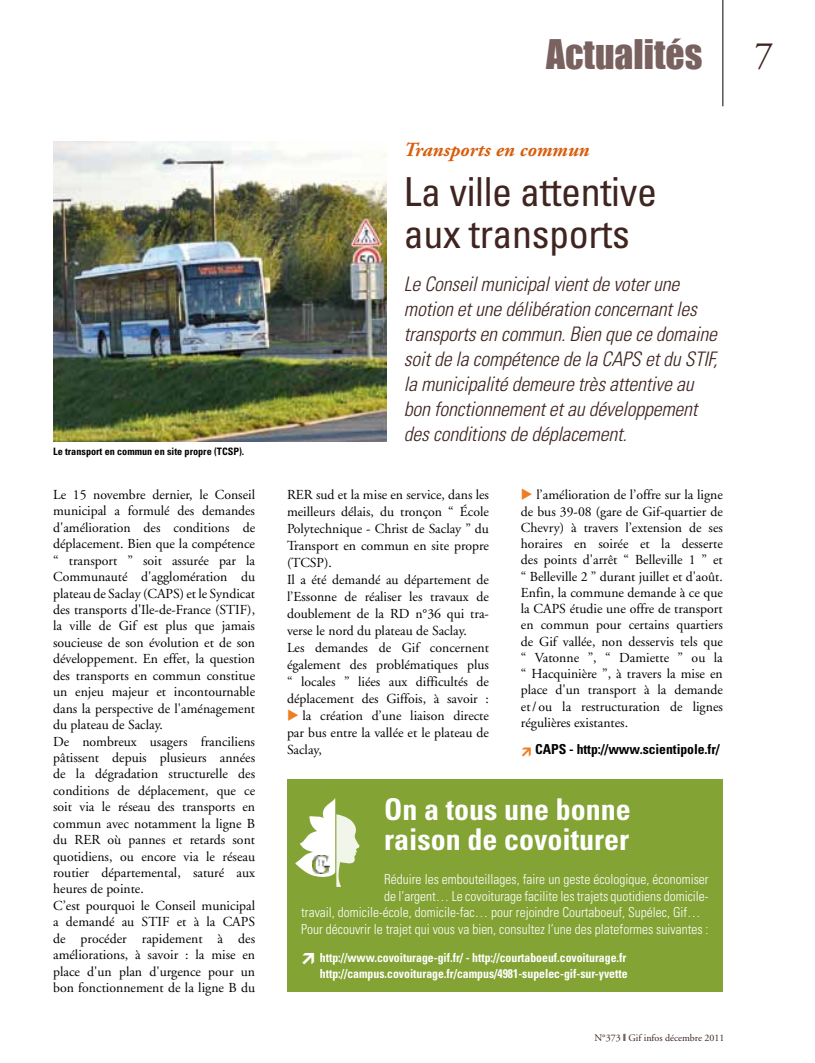
<style>
.page{position:relative;width:815px;height:1063px;background:#fff}
.page>*{position:absolute;margin:0;border:0;box-sizing:border-box;transform-origin:0 0}
.t1{font:condensed 40px/42.5px "Univers LT";letter-spacing:-.01em;color:#3f2420}
.t2{font:37.5px "Impact";color:#79615f}
.t3{font:37.5px "Adobe Garamond LT";color:#3f2420}
.t4{font:700 condensed 30px/30px "Univers LT";color:#fff}
.t5{font:italic 300 condensed 20px/25px "Univers LT";letter-spacing:-.01em;color:#3f2420}
.t6{font:italic 700 20px "Adobe Garamond LT";color:#d85e0e}
.t7{font:13.75px/16.4px "Adobe Garamond LT";color:#000}
.t8{font:300 condensed 13.75px "Univers LT";color:#fff}
.t9{font:700 condensed 13.75px "Univers LT";letter-spacing:-.005em;color:#000}
.t10{font:700 condensed 12.5px/16.2px "Univers LT";color:#fff;scale:.94 1}
.t11{font:700 condensed 10.25px "Univers LT";color:#000}
.t12{font:10px "Adobe Garamond LT";color:#3f2420}
.s1{color:#ee7e22}
.s2{font-family:"Monotype Sorts";color:#79615f}
</style>
<div class="page">
<hr style="left:723px;top:0;width:1px;height:106px;background:#000">
<img style="left:53px;top:142px;width:333px;height:299px">
<div style="left:287px;top:780px;width:436px;height:212px;background:#83a334"></div>
<svg style="left:295px;top:798px;width:64px;height:89px"></svg>
<img style="left:313px;top:856px;width:17px;height:17px">
<h2 class="t2" style="left:546px;top:31px;width:158px">Actualités</h2>
<p class="t11" style="left:53px;top:445px;width:192px">Le transport en commun en site propre (TCSP).</p>
<h3 class="t6" style="left:404px;top:138px;width:187px">Transports en commun</h3>
<h1 class="t1" style="left:404px;top:170px;width:255px">La ville attentive aux transports</h1>
<p class="t5" style="left:404px;top:271px;width:315px">Le Conseil municipal vient de voter une motion et une délibération concernant les transports en commun. Bien que ce domaine soit de la compétence de la CAPS et du STIF, la municipalité demeure très attentive au bon fonctionnement et au développement des conditions de déplacement.</p>
<p class="t7" style="left:521px;top:487px;width:203px;text-align:justify"><span class="s1">◆</span> l’amélioration de l’offre sur la ligne de bus 39-08 (gare de Gif-quartier de Chevry) à travers l’extension de ses horaires en soirée et la desserte des points d'arrêt “ Belleville 1 ” et “ Belleville 2 ” durant juillet et d'août.<br>Enfin, la commune demande à ce que la CAPS étudie une offre de transport en commun pour certains quartiers de Gif vallée, non desservis tels que “ Vatonne ”, “ Damiette ” ou la “ Hacquinière ”, à travers la mise en place d'un transport à la demande et/ ou la restructuration de lignes régulières existantes.</p>
<p class="t9" style="left:535px;top:740px;width:186px">CAPS - http://www.scientipole.fr/</p>
<p class="t7" style="left:53px;top:486px;width:204px">Le 15 novembre dernier, le Conseil municipal a formulé des demandes d'amélioration des conditions de déplacement. Bien que la compétence “ transport ” soit assurée par la Communauté d'agglomération du plateau de Saclay (CAPS) et le Syndicat des transports d'Ile-de-France (STIF), la ville de Gif est plus que jamais soucieuse de son évolution et de son développement. En effet, la question des transports en commun constitue un enjeu majeur et incontournable dans la perspective de l'aménagement du plateau de Saclay.<br>De nombreux usagers franciliens pâtissent depuis plusieurs années de la dégradation structurelle des conditions de déplacement, que ce soit via le réseau des transports en commun avec notamment la ligne B du RER où pannes et retards sont quotidiens, ou encore via le réseau routier départemental, saturé aux heures de pointe.<br>C’est pourquoi le Conseil municipal a demandé au STIF et à la CAPS de procéder rapidement à des améliorations, à savoir : la mise en place d'un plan d'urgence pour un bon fonctionnement de la ligne B du</p>
<p class="t7" style="left:287px;top:486px;width:204px;line-height:17px">RER sud et la mise en service, dans les meilleurs délais, du tronçon “ École<br>Polytechnique - Christ de Saclay ” du<br>Transport en commun en site propre (TCSP).<br>Il a été demandé au département de l’Essonne de réaliser les travaux de doublement de la RD n°36 qui tra&shy;verse le nord du plateau de Saclay.<br>Les demandes de Gif concernent également des problématiques plus “ locales ” liées aux difficultés de déplacement des Giffois, à savoir :</p>
<p class="t7" style="left:287px;top:707px;width:203px;line-height:17px;text-align:justify"><span class="s1">◆</span> la création d’une liaison directe par bus entre la vallée et le plateau de Saclay,</p>
<h3 class="t4" style="left:384px;top:794px;width:248px">On a tous une bonne raison de covoiturer</h3>
<p class="t8" style="left:384px;top:871px;width:326px">Réduire les embouteillages, faire un geste écologique, économiser</p>
<p class="t8" style="left:384px;top:888px;width:326px">de l’argent… Le covoiturage facilite les trajets quotidiens domicile-</p>
<p class="t8" style="left:301px;top:904px;width:401px">travail, domicile-école, domicile-fac… pour rejoindre Courtaboeuf, Supélec, Gif…</p>
<p class="t8" style="left:301px;top:921px;width:409px">Pour découvrir le trajet qui vous va bien, consultez l’une des plateformes suivantes :</p>
<p class="t10" style="left:320px;top:949px;width:329px">http://www.covoiturage-gif.fr/ - http://courtaboeuf.covoiturage.fr http://campus.covoiturage.fr/campus/4981-supelec-gif-sur-yvette</p>
<p class="t12" style="left:594px;top:1032px;width:132px">N°373 <span class="s2">y</span> Gif infos décembre 2011</p>
<h2 class="t3" style="left:755px;top:33px;width:20px">7</h2>
</div>
